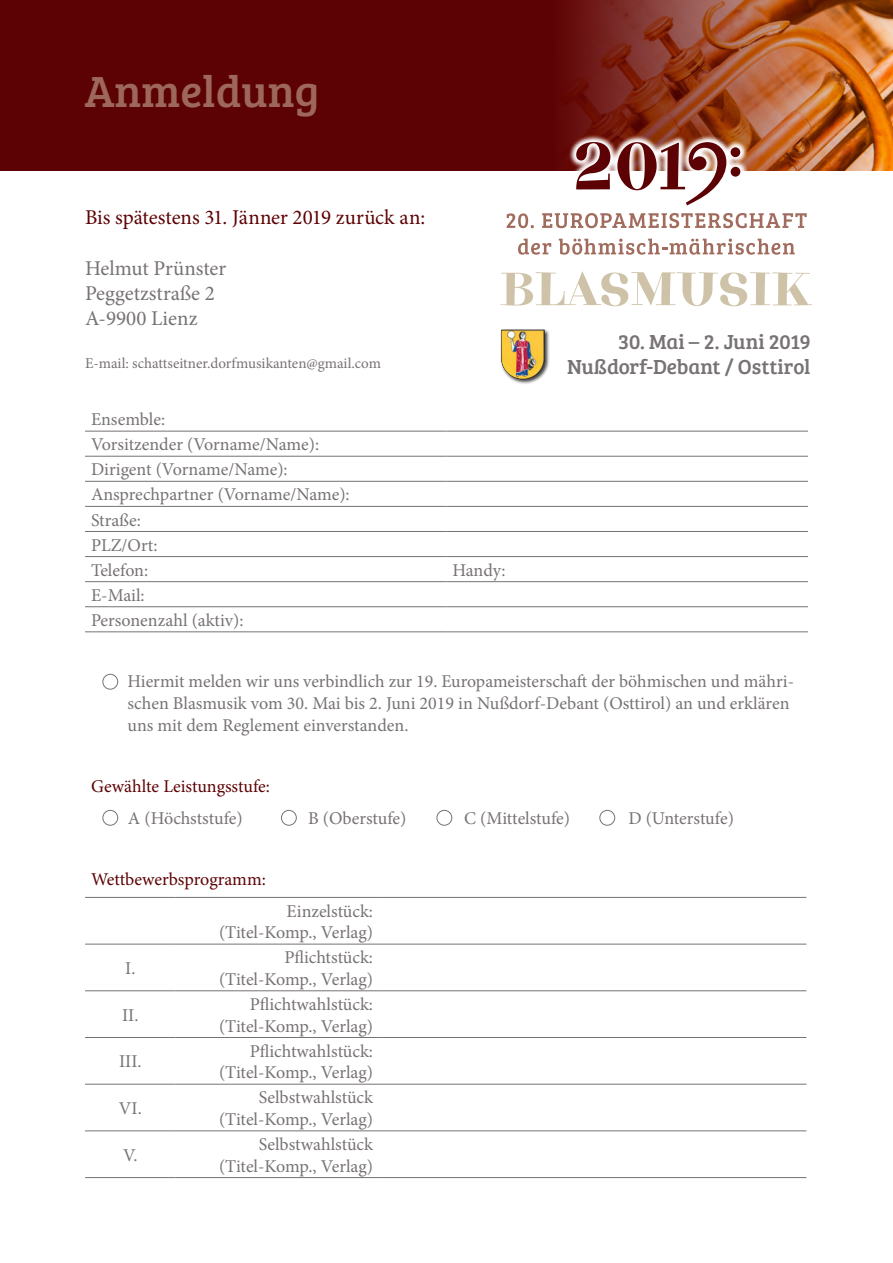
<style>
.page{position:relative;width:893px;height:1263px;background:#fff}
.page>*{position:absolute;margin:0;border:0;box-sizing:border-box;transform-origin:0 0}
.t1{font:45px "Bree Serif";color:#9d685b}
.t2{font:21px/25.2px "Bree Serif";letter-spacing:-.005em;color:#777275;text-align:right}
.t3{font:21px/25.2px "Minion Pro";color:#777275}
.t4{font:21px "Minion Pro";letter-spacing:-.005em;color:#5d0204}
.t5{font:18px/21.6px "Minion Pro";letter-spacing:-.005em;color:#777275;text-align:right}
.t6{font:18px "Minion Pro";color:#5d0204}
.t7{font:15px "Minion Pro";color:#777275}
</style>
<div class="page">
<hr style="left:85px;top:631px;width:361px;height:1px;background:#777275">
<hr style="left:446px;top:631px;width:362px;height:1px;background:#777275">
<hr style="left:85px;top:431px;width:361px;height:1px;background:#777275">
<hr style="left:446px;top:431px;width:362px;height:1px;background:#777275">
<hr style="left:85px;top:456px;width:361px;height:1px;background:#777275">
<hr style="left:446px;top:456px;width:362px;height:1px;background:#777275">
<hr style="left:85px;top:481px;width:361px;height:1px;background:#777275">
<hr style="left:446px;top:481px;width:362px;height:1px;background:#777275">
<hr style="left:85px;top:506px;width:361px;height:1px;background:#777275">
<hr style="left:446px;top:506px;width:362px;height:1px;background:#777275">
<hr style="left:85px;top:531px;width:361px;height:1px;background:#777275">
<hr style="left:446px;top:531px;width:362px;height:1px;background:#777275">
<hr style="left:85px;top:556px;width:361px;height:1px;background:#777275">
<hr style="left:446px;top:556px;width:362px;height:1px;background:#777275">
<hr style="left:85px;top:581px;width:361px;height:1px;background:#777275">
<hr style="left:446px;top:581px;width:362px;height:1px;background:#777275">
<hr style="left:85px;top:606px;width:361px;height:1px;background:#777275">
<hr style="left:446px;top:606px;width:362px;height:1px;background:#777275">
<hr style="left:85px;top:1177px;width:91px;height:1px;background:#777275">
<hr style="left:176px;top:1177px;width:203px;height:1px;background:#777275">
<hr style="left:379px;top:1177px;width:427px;height:1px;background:#777275">
<hr style="left:85px;top:1084px;width:91px;height:1px;background:#777275">
<hr style="left:176px;top:1084px;width:203px;height:1px;background:#777275">
<hr style="left:379px;top:1084px;width:427px;height:1px;background:#777275">
<hr style="left:85px;top:1130px;width:91px;height:1px;background:#777275">
<hr style="left:176px;top:1130px;width:203px;height:1px;background:#777275">
<hr style="left:379px;top:1130px;width:427px;height:1px;background:#777275">
<hr style="left:85px;top:990px;width:91px;height:1px;background:#777275">
<hr style="left:176px;top:990px;width:203px;height:1px;background:#777275">
<hr style="left:379px;top:990px;width:427px;height:1px;background:#777275">
<hr style="left:85px;top:1037px;width:91px;height:1px;background:#777275">
<hr style="left:176px;top:1037px;width:203px;height:1px;background:#777275">
<hr style="left:379px;top:1037px;width:427px;height:1px;background:#777275">
<hr style="left:85px;top:897px;width:91px;height:1px;background:#777275">
<hr style="left:176px;top:897px;width:203px;height:1px;background:#777275">
<hr style="left:379px;top:897px;width:427px;height:1px;background:#777275">
<hr style="left:85px;top:944px;width:91px;height:1px;background:#777275">
<hr style="left:176px;top:944px;width:203px;height:1px;background:#777275">
<hr style="left:379px;top:944px;width:427px;height:1px;background:#777275">
<div style="left:103px;top:674px;width:15px;height:15px;border:1px solid #777275;border-radius:50%"></div>
<div style="left:103px;top:810px;width:15px;height:15px;border:1px solid #777275;border-radius:50%"></div>
<div style="left:281px;top:810px;width:16px;height:15px;border:1px solid #777275;border-radius:50%"></div>
<div style="left:437px;top:810px;width:15px;height:15px;border:1px solid #777275;border-radius:50%"></div>
<div style="left:600px;top:810px;width:15px;height:15px;border:1px solid #777275;border-radius:50%"></div>
<div style="left:0;top:0;width:893px;height:170px;background:#5d0204"></div>
<img style="left:569px;top:0;width:324px;height:170px">
<svg style="left:500px;top:271px;width:312px;height:35px"></svg>
<svg style="left:568px;top:134px;width:180px;height:72px"></svg>
<svg style="left:576px;top:142px;width:164px;height:63px"></svg>
<svg style="left:507px;top:213px;width:27px;height:15px"></svg>
<svg style="left:542px;top:213px;width:265px;height:15px"></svg>
<svg style="left:518px;top:239px;width:33px;height:16px"></svg>
<svg style="left:559px;top:239px;width:236px;height:16px"></svg>
<div style="left:500px;top:329px;width:50px;height:56px;background:#000;opacity:.75"></div>
<svg style="left:501px;top:380px;width:44px;height:2px"></svg>
<img style="left:501px;top:330px;width:44px;height:50px">
<h1 class="t1" style="left:85px;top:58px;width:236px">Anmeldung</h1>
<p class="t4" style="left:85px;top:203px;width:342px">Bis spätestens 31. Jänner 2019 zurück an:</p>
<p class="t3" style="left:85px;top:255px;width:143px">Helmut Prünster<br>Peggetzstraße 2<br>A-9900 Lienz</p>
<p class="t7" style="left:85px;top:353px;width:297px">E-mail: schattseitner.dorfmusikanten@gmail.com</p>
<p class="t5" style="left:91px;top:407px;width:260px;line-height:25px;text-align:left">Ensemble:<br>Vorsitzender (Vorname/Name):<br>Dirigent (Vorname/Name):<br>Ansprechpartner (Vorname/Name):<br>Straße:<br>PLZ/Ort:<br>Telefon:</p>
<p class="t5" style="left:91px;top:583px;width:154px;line-height:25px;text-align:left">E-Mail:<br>Personenzahl (aktiv):</p>
<p class="t5" style="left:452px;top:559px;width:55px">Handy:</p>
<p class="t2" style="left:567px;top:328px;width:245px">30. Mai – 2. Juni 2019<br>Nußdorf-Debant / Osttirol</p>
<p class="t5" style="left:128px;top:671px;width:668px;text-align:left">Hiermit melden wir uns verbindlich zur 19. Europameisterschaft der böhmischen und mähri&shy;schen Blasmusik vom 30. Mai bis 2. Juni 2019 in Nußdorf-Debant (Osttirol) an und erklären uns mit dem Reglement einverstanden.</p>
<p class="t6" style="left:91px;top:774px;width:180px">Gewählte Leistungsstufe:</p>
<p class="t5" style="left:128px;top:807px;width:116px">A (Höchststufe)</p>
<p class="t5" style="left:308px;top:807px;width:100px">B (Oberstufe)</p>
<p class="t5" style="left:464px;top:807px;width:108px">C (Mittelstufe)</p>
<p class="t5" style="left:628px;top:807px;width:107px">D (Unterstufe)</p>
<p class="t6" style="left:91px;top:867px;width:176px">Wettbewerbsprogramm:</p>
<p class="t5" style="left:219px;top:900px;width:156px">Einzelstück: (Titel-Komp., Verlag)</p>
<p class="t5" style="left:125px;top:957px;width:12px">I.</p>
<p class="t5" style="left:219px;top:947px;width:156px">Pflichtstück: (Titel-Komp., Verlag)</p>
<p class="t5" style="left:122px;top:1004px;width:18px">II.</p>
<p class="t5" style="left:219px;top:993px;width:156px">Pflichtwahlstück: (Titel-Komp., Verlag)</p>
<p class="t5" style="left:119px;top:1051px;width:24px">III.</p>
<p class="t5" style="left:219px;top:1040px;width:156px">Pflichtwahlstück: (Titel-Komp., Verlag)</p>
<p class="t5" style="left:119px;top:1097px;width:24px">VI.</p>
<p class="t5" style="left:219px;top:1087px;width:156px">Selbstwahlstück (Titel-Komp., Verlag)</p>
<p class="t5" style="left:123px;top:1144px;width:16px">V.</p>
<p class="t5" style="left:219px;top:1133px;width:156px">Selbstwahlstück (Titel-Komp., Verlag)</p>
</div>
